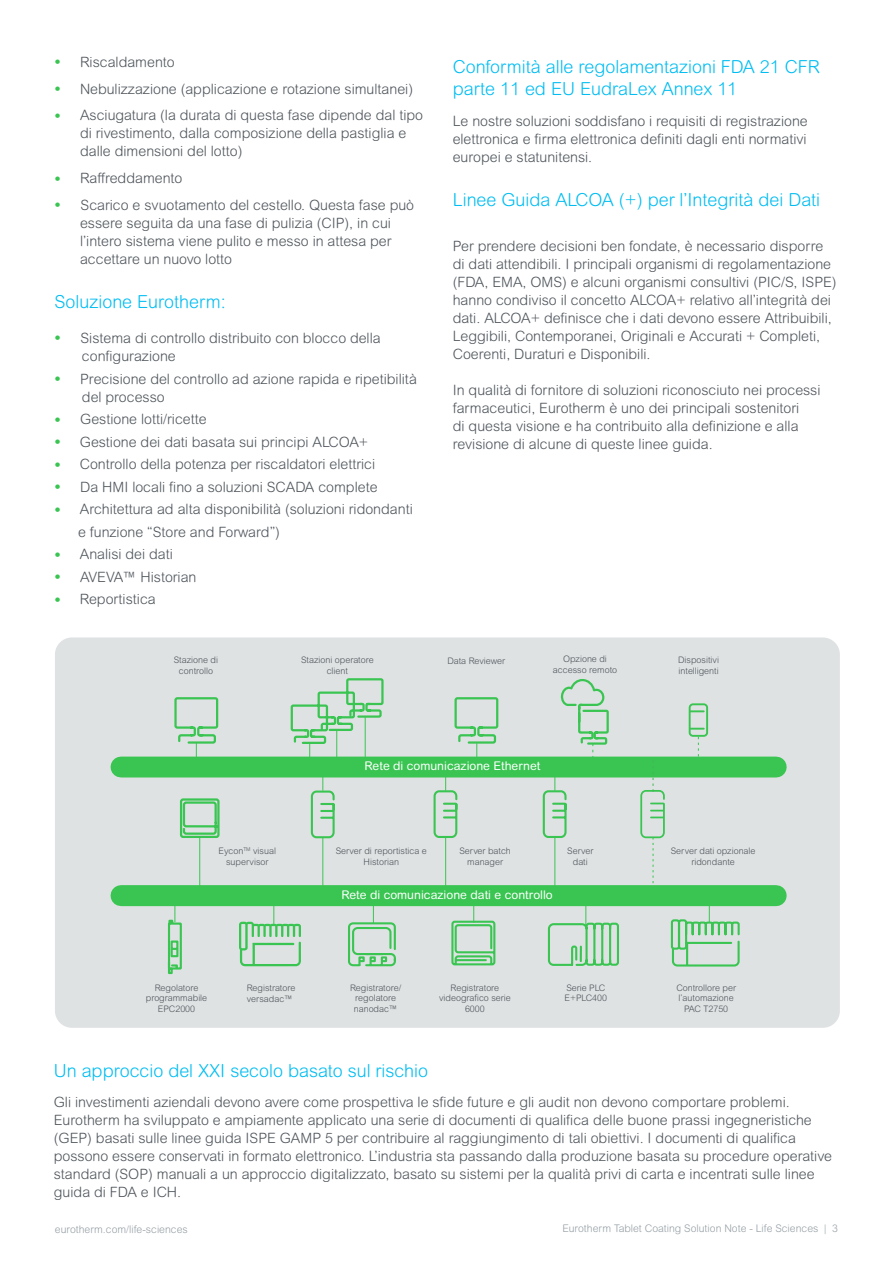
<style>
.page{position:relative;width:893px;height:1263px;background:#fff}
.page>*{position:absolute;margin:0;border:0;box-sizing:border-box;transform-origin:0 0}
.t1{font:300 18px/22.5px "Arial Rounded MT Pro";color:#01bdf2}
.Paragraph_Style_3{font:300 14.25px/18px "Arial Rounded MT Pro";color:#4d545a}
.t2{font:12px "Arial Rounded MT Pro";color:#fff}
.t3{font:300 10.5px "Arial Rounded MT Pro";color:#959ea4}
.t4{font:300 9px/10.5px "Arial Rounded MT Pro";color:#4d545a;text-align:center}
.s1{font-size:18px;color:#3ac552}
.s2{font-weight:400;font-size:18px;color:#3ac552}
</style>
<div class="page">
<div style="left:55px;top:637px;width:785px;height:391px;background:#dfe2e3;border-radius:17px"></div>
<hr style="left:322px;top:837px;width:1px;height:52px;background:#3ac552">
<svg style="left:180px;top:798px;width:40px;height:41px"></svg>
<hr style="left:199px;top:837px;width:1px;height:53px;background:#3ac552">
<div style="left:121px;top:756px;width:655px;height:21px;background:#3ac552"></div>
<div style="left:121px;top:885px;width:655px;height:21px;background:#3ac552"></div>
<svg style="left:173px;top:697px;width:46px;height:60px"></svg>
<svg style="left:290px;top:678px;width:95px;height:79px"></svg>
<hr style="left:365px;top:717px;width:1px;height:40px;background:#3ac552">
<svg style="left:453px;top:697px;width:46px;height:60px"></svg>
<svg style="left:167px;top:906px;width:16px;height:69px"></svg>
<svg style="left:347px;top:906px;width:50px;height:61px"></svg>
<svg style="left:547px;top:906px;width:73px;height:60px"></svg>
<svg style="left:670px;top:906px;width:71px;height:61px"></svg>
<svg style="left:310px;top:777px;width:26px;height:62px"></svg>
<svg style="left:450px;top:906px;width:46px;height:60px"></svg>
<svg style="left:640px;top:777px;width:25px;height:109px"></svg>
<svg style="left:689px;top:703px;width:19px;height:54px"></svg>
<hr style="left:445px;top:837px;width:1px;height:52px;background:#3ac552">
<svg style="left:432px;top:777px;width:26px;height:62px"></svg>
<hr style="left:554px;top:837px;width:1px;height:52px;background:#3ac552">
<svg style="left:542px;top:679px;width:68px;height:160px"></svg>
<svg style="left:239px;top:906px;width:62px;height:60px"></svg>
<p class="Paragraph_Style_3" style="left:55px;top:54px;width:122px"><span class="s1">•</span> Riscaldamento</p>
<p class="Paragraph_Style_3" style="left:55px;top:80px;width:360px"><span class="s1">•</span> Nebulizzazione (applicazione e rotazione simultanei)</p>
<p class="Paragraph_Style_3" style="left:80px;top:107px;width:345px;text-indent:-26px"><span class="s1">•</span> Asciugatura (la durata di questa fase dipende dal tipo di rivestimento, dalla composizione della pastiglia e dalle dimensioni del lotto)</p>
<p class="Paragraph_Style_3" style="left:55px;top:170px;width:129px"><span class="s1">•</span> Raffreddamento</p>
<p class="Paragraph_Style_3" style="left:80px;top:197px;width:336px;text-indent:-26px"><span class="s1">•</span> Scarico e svuotamento del cestello. Questa fase può essere seguita da una fase di pulizia (CIP), in cui l’intero sistema viene pulito e messo in attesa per accettare un nuovo lotto</p>
<p class="t1" style="left:55px;top:291px;width:173px">Soluzione Eurotherm:</p>
<p class="Paragraph_Style_3" style="left:82px;top:330px;width:300px;text-indent:-27px"><span class="s2">•</span> Sistema di controllo distribuito con blocco della configurazione</p>
<p class="Paragraph_Style_3" style="left:82px;top:370px;width:336px;text-indent:-27px"><span class="s2">•</span> Precisione del controllo ad azione rapida e ripetibilità del processo</p>
<p class="Paragraph_Style_3" style="left:55px;top:411px;width:154px"><span class="s2">•</span> Gestione lotti/ricette</p>
<p class="Paragraph_Style_3" style="left:55px;top:433px;width:315px"><span class="s2">•</span> Gestione dei dati basata sui principi ALCOA+</p>
<p class="Paragraph_Style_3" style="left:55px;top:456px;width:322px"><span class="s2">•</span> Controllo della potenza per riscaldatori elettrici</p>
<p class="Paragraph_Style_3" style="left:55px;top:478px;width:325px"><span class="s2">•</span> Da HMI locali fino a soluzioni SCADA complete</p>
<p class="Paragraph_Style_3" style="left:78px;top:498px;width:336px;line-height:22.5px;text-indent:-23px"><span class="s2">•</span> Architettura ad alta disponibilità (soluzioni ridondanti e funzione “Store and Forward”)</p>
<p class="Paragraph_Style_3" style="left:55px;top:546px;width:120px"><span class="s2">•</span> Analisi dei dati</p>
<p class="Paragraph_Style_3" style="left:55px;top:568px;width:143px"><span class="s2">•</span> AVEVA™ Historian</p>
<p class="Paragraph_Style_3" style="left:55px;top:591px;width:103px"><span class="s2">•</span> Reportistica</p>
<p class="t1" style="left:453px;top:56px;width:368px">Conformità alle regolamentazioni FDA 21 CFR parte 11 ed EU EudraLex Annex 11</p>
<p class="Paragraph_Style_3" style="left:453px;top:113px;width:356px;text-align:justify">Le nostre soluzioni soddisfano i requisiti di registrazione elettronica e firma elettronica definiti dagli enti normativi europei e statunitensi.</p>
<p class="t1" style="left:453px;top:189px;width:369px">Linee Guida ALCOA (+) per l’Integrità dei Dati</p>
<p class="Paragraph_Style_3" style="left:453px;top:237px;width:385px">Per prendere decisioni ben fondate, è necessario disporre di dati attendibili. I principali organismi di regolamentazione (FDA, EMA, OMS) e alcuni organismi consultivi (PIC/S, ISPE) hanno condiviso il concetto ALCOA+ relativo all’integrità dei dati. ALCOA+ definisce che i dati devono essere Attribuibili, Leggibili, Contemporanei, Originali e Accurati + Completi, Coerenti, Duraturi e Disponibili.</p>
<p class="Paragraph_Style_3" style="left:453px;top:381px;width:369px">In qualità di fornitore di soluzioni riconosciuto nei processi farmaceutici, Eurotherm è uno dei principali sostenitori<br>di questa visione e ha contribuito alla definizione e alla revisione di alcune di queste linee guida.</p>
<p class="t4" style="left:174px;top:655px;width:46px">Stazione di controllo</p>
<p class="t4" style="left:301px;top:655px;width:74px">Stazioni operatore</p>
<p class="t4" style="left:327px;top:665px;width:23px">client</p>
<p class="t4" style="left:553px;top:654px;width:66px">Opzione di accesso remoto</p>
<p class="t4" style="left:447px;top:656px;width:59px">Data Reviewer</p>
<p class="t4" style="left:678px;top:655px;width:42px;text-align:left">Dispositivi intelligenti</p>
<p class="t4" style="left:219px;top:846px;width:59px">Eycon<sup>TM</sup> visual</p>
<p class="t4" style="left:226px;top:857px;width:44px">supervisor</p>
<p class="t2" style="left:365px;top:759px;width:177px">Rete di comunicazione Ethernet</p>
<p class="t4" style="left:573px;top:857px;width:16px">dati</p>
<p class="t4" style="left:671px;top:846px;width:86px">Server dati opzionale ridondante</p>
<p class="t4" style="left:336px;top:846px;width:93px">Server di reportistica e<br>Historian</p>
<p class="t4" style="left:459px;top:846px;width:53px">Server batch manager</p>
<p class="t4" style="left:567px;top:846px;width:28px">Server</p>
<p class="t2" style="left:341px;top:888px;width:213px">Rete di comunicazione dati e controllo</p>
<p class="t4" style="left:146px;top:983px;width:63px">Regolatore programmabile<br>EPC2000</p>
<p class="t4" style="left:247px;top:983px;width:50px;text-align:left">Registratore versadac™</p>
<p class="t4" style="left:350px;top:983px;width:53px">Registratore/ regolatore nanodac™</p>
<p class="t4" style="left:439px;top:983px;width:73px">Registratore videografico serie<br>6000</p>
<p class="t4" style="left:565px;top:983px;width:44px;text-align:left">Serie PLC<br>E+PLC400</p>
<p class="t4" style="left:676px;top:983px;width:61px;text-align:left">Controllore per l’automazione</p>
<p class="t4" style="left:684px;top:1004px;width:46px">PAC T2750</p>
<p class="t1" style="left:54px;top:1060px;width:376px">Un approccio del XXI secolo basato sul rischio</p>
<p class="Paragraph_Style_3" style="left:54px;top:1094px;width:780px">Gli investimenti aziendali devono avere come prospettiva le sfide future e gli audit non devono comportare problemi.<br>Eurotherm ha sviluppato e ampiamente applicato una serie di documenti di qualifica delle buone prassi ingegneristiche (GEP) basati sulle linee guida ISPE GAMP 5 per contribuire al raggiungimento di tali obiettivi. I documenti di qualifica possono essere conservati in formato elettronico. L’industria sta passando dalla produzione basata su procedure operative standard (SOP) manuali a un approccio digitalizzato, basato su sistemi per la qualità privi di carta e incentrati sulle linee guida di FDA e ICH.</p>
<p class="t3" style="left:55px;top:1223px;width:134px">eurotherm.com/life-sciences</p>
<p class="t3" style="left:562px;top:1222px;width:277px">Eurotherm Tablet Coating Solution Note - Life Sciences | 3</p>
</div>
